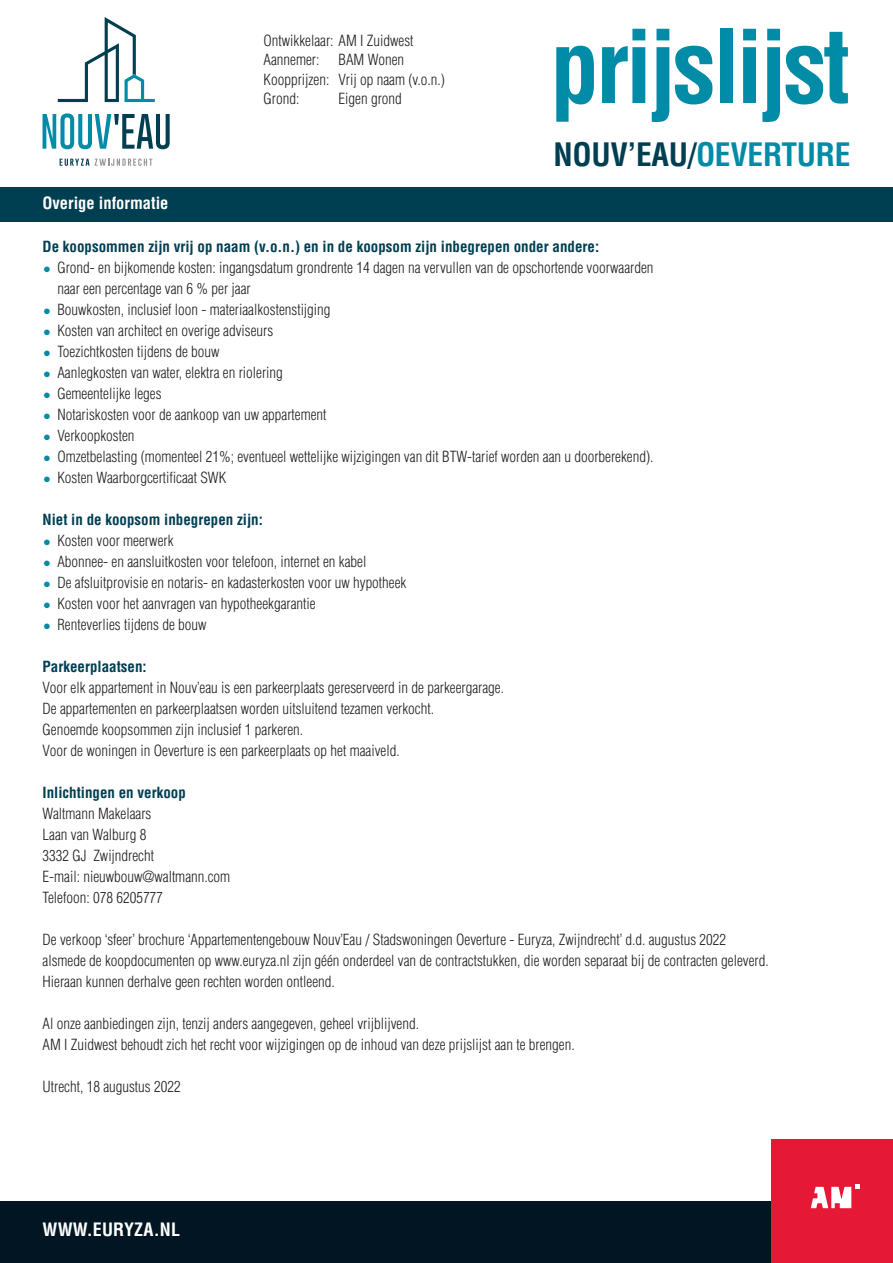
<style>
.page{position:relative;width:893px;height:1263px;background:#fff}
.page>*{position:absolute;margin:0;border:0;box-sizing:border-box;transform-origin:0 0}
.t1{font:700 condensed 99px "Helvetica";letter-spacing:-.04em;color:#008ba7}
.t2{font:700 condensed 31.5px "Helvetica";letter-spacing:-.01em;color:#003e52}
.t3{font:700 condensed 18px "Helvetica";letter-spacing:.01em;color:#fff}
.t4{font:700 condensed 16.5px "Helvetica";color:#fff}
.t5{font:300 condensed 15px/21px "Helvetica";color:#231f20}
.t6{font:700 condensed 15px "Helvetica";color:#003e52}
.s1{color:#008ba7}
</style>
<div class="page">
<div style="left:0;top:187px;width:893px;height:34px;background:#003e52"></div>
<div style="left:0;top:1201px;width:893px;height:62px;background:#011622"></div>
<div style="left:772px;top:1140px;width:121px;height:123px;background:#e51836"></div>
<svg style="left:811px;top:1184px;width:49px;height:24px"></svg>
<svg style="left:60px;top:159px;width:92px;height:7px"></svg>
<svg style="left:43px;top:113px;width:127px;height:36px"></svg>
<svg style="left:58px;top:17px;width:97px;height:85px"></svg>
<p class="t4" style="left:43px;top:193px;width:128px">Overige informatie</p>
<p class="t5" style="left:264px;top:31px;width:151px;line-height:19.5px">Ontwikkelaar: AM I Zuidwest<br>Aannemer:</p>
<p class="t5" style="left:264px;top:50px;width:183px;line-height:19.5px;text-indent:75px">BAM Wonen<br>Koopprijzen: Vrij op naam (v.o.n.)<br>Grond:</p>
<p class="t5" style="left:339px;top:88px;width:65px">Eigen grond</p>
<h1 class="t1" style="left:551px;top:7px;width:301px">prijslijst</h1>
<h2 class="t2" style="left:554px;top:135px;width:298px">NOUV’EAU/<span class="s1">OEVERTURE</span></h2>
<p class="t6" style="left:43px;top:238px;width:558px">De koopsommen zijn vrij op naam (v.o.n.) en in de koopsom zijn inbegrepen onder andere:</p>
<p class="t5" style="left:57px;top:257px;width:598px;text-indent:-15px"><span class="s1">•</span> Grond- en bijkomende kosten: ingangsdatum grondrente 14 dagen na vervullen van de opschortende voorwaarden naar een percentage van 6 % per jaar</p>
<p class="t5" style="left:43px;top:299px;width:290px"><span class="s1">•</span> Bouwkosten, inclusief loon - materiaalkostenstijging</p>
<p class="t5" style="left:43px;top:320px;width:232px"><span class="s1">•</span> Kosten van architect en overige adviseurs</p>
<p class="t5" style="left:43px;top:341px;width:179px"><span class="s1">•</span> Toezichtkosten tijdens de bouw</p>
<p class="t5" style="left:43px;top:362px;width:242px"><span class="s1">•</span> Aanlegkosten van water, elektra en riolering</p>
<p class="t5" style="left:43px;top:383px;width:121px"><span class="s1">•</span> Gemeentelijke leges</p>
<p class="t5" style="left:43px;top:404px;width:285px"><span class="s1">•</span> Notariskosten voor de aankoop van uw appartement</p>
<p class="t5" style="left:43px;top:425px;width:94px"><span class="s1">•</span> Verkoopkosten</p>
<p class="t5" style="left:43px;top:446px;width:613px"><span class="s1">•</span> Omzetbelasting (momenteel 21%; eventueel wettelijke wijzigingen van dit BTW-tarief worden aan u doorberekend).</p>
<p class="t5" style="left:43px;top:467px;width:185px"><span class="s1">•</span> Kosten Waarborgcertificaat SWK</p>
<p class="t6" style="left:43px;top:511px;width:222px">Niet in de koopsom inbegrepen zijn:</p>
<p class="t5" style="left:43px;top:530px;width:132px"><span class="s1">•</span> Kosten voor meerwerk</p>
<p class="t5" style="left:43px;top:551px;width:325px"><span class="s1">•</span> Abonnee- en aansluitkosten voor telefoon, internet en kabel</p>
<p class="t5" style="left:43px;top:572px;width:365px"><span class="s1">•</span> De afsluitprovisie en notaris- en kadasterkosten voor uw hypotheek</p>
<p class="t5" style="left:43px;top:593px;width:275px"><span class="s1">•</span> Kosten voor het aanvragen van hypotheekgarantie</p>
<p class="t5" style="left:43px;top:614px;width:165px"><span class="s1">•</span> Renteverlies tijdens de bouw</p>
<p class="t6" style="left:43px;top:658px;width:106px">Parkeerplaatsen:</p>
<p class="t5" style="left:43px;top:677px;width:463px">Voor elk appartement in Nouv’eau is een parkeerplaats gereserveerd in de parkeergarage.<br>De appartementen en parkeerplaatsen worden uitsluitend tezamen verkocht.<br>Genoemde koopsommen zijn inclusief 1 parkeren.<br>Voor de woningen in Oeverture is een parkeerplaats op het maaiveld.</p>
<p class="t6" style="left:43px;top:784px;width:145px">Inlichtingen en verkoop</p>
<p class="t5" style="left:43px;top:803px;width:189px">Waltmann Makelaars<br>Laan van Walburg 8<br>3332 GJ Zwijndrecht<br>E-mail: nieuwbouw@waltmann.com<br>Telefoon: 078 6205777</p>
<p class="t5" style="left:43px;top:929px;width:728px">De verkoop ‘sfeer’ brochure ‘Appartementengebouw Nouv’Eau / Stadswoningen Oeverture - Euryza, Zwijndrecht’ d.d. augustus 2022 alsmede de koopdocumenten op www.euryza.nl zijn géén onderdeel van de contractstukken, die worden separaat bij de contracten geleverd.<br>Hieraan kunnen derhalve geen rechten worden ontleend.</p>
<p class="t5" style="left:43px;top:1013px;width:534px">Al onze aanbiedingen zijn, tenzij anders aangegeven, geheel vrijblijvend.<br>AM I Zuidwest behoudt zich het recht voor wijzigingen op de inhoud van deze prijslijst aan te brengen.</p>
<p class="t5" style="left:43px;top:1076px;width:140px">Utrecht, 18 augustus 2022</p>
<p class="t3" style="left:43px;top:1219px;width:139px">WWW.EURYZA.NL</p>
</div>
